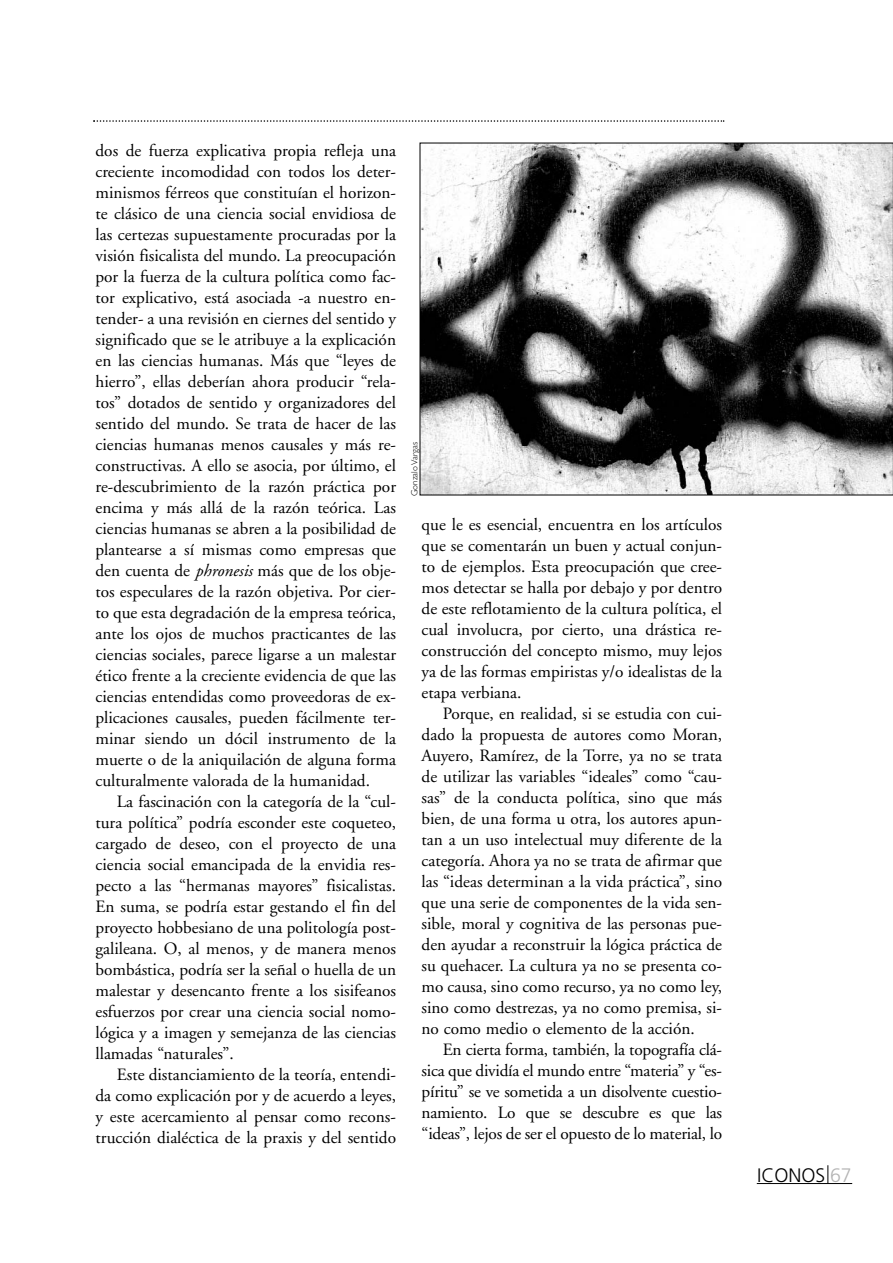
<style>
.page{position:relative;width:893px;height:1263px;background:#fff}
.page>*{position:absolute;margin:0;border:0;box-sizing:border-box;transform-origin:0 0}
.t1{font:300 19.5px "Frutiger";color:#000}
.t2{font:17.25px/21px "Adobe Garamond";color:#000;text-align:justify}
.t3{font:300 9px "Gill Sans";color:#000}
.s1{font-style:italic}
.s2{color:#b3b3b3}
</style>
<div class="page">
<hr style="left:756px;top:1183px;width:96px;height:1px;background:#000">
<svg style="left:827px;top:1165px;width:1px;height:18px"></svg>
<svg style="left:93px;top:120px;width:631px;height:2px"></svg>
<img style="left:421px;top:145px;width:469px;height:348px">
<p class="t2" style="left:95px;top:142px;width:302px">dos de fuerza explicativa propia refleja una creciente incomodidad con todos los deter&shy;minismos férreos que constituían el horizon&shy;te clásico de una ciencia social envidiosa de las certezas supuestamente procuradas por la visión fisicalista del mundo. La preocupación por la fuerza de la cultura política como fac&shy;tor explicativo, está asociada -a nuestro en&shy;tender- a una revisión en ciernes del sentido y significado que se le atribuye a la explicación en las ciencias humanas. Más que “leyes de hierro”, ellas deberían ahora producir “rela&shy;tos” dotados de sentido y organizadores del sentido del mundo. Se trata de hacer de las ciencias humanas menos causales y más re&shy;constructivas. A ello se asocia, por último, el re-descubrimiento de la razón práctica por encima y más allá de la razón teórica. Las ciencias humanas se abren a la posibilidad de plantearse a sí mismas como empresas que den cuenta de <span class="s1">phronesis</span> más que de los obje&shy;tos especulares de la razón objetiva. Por cier&shy;to que esta degradación de la empresa teórica, ante los ojos de muchos practicantes de las ciencias sociales, parece ligarse a un malestar ético frente a la creciente evidencia de que las ciencias entendidas como proveedoras de ex&shy;plicaciones causales, pueden fácilmente ter&shy;minar siendo un dócil instrumento de la muerte o de la aniquilación de alguna forma culturalmente valorada de la humanidad.</p>
<p class="t2" style="left:95px;top:793px;width:302px;text-indent:21px">La fascinación con la categoría de la “cul&shy;tura política” podría esconder este coqueteo, cargado de deseo, con el proyecto de una ciencia social emancipada de la envidia res&shy;pecto a las “hermanas mayores” fisicalistas.<br>En suma, se podría estar gestando el fin del proyecto hobbesiano de una politología post&shy;galileana. O, al menos, y de manera menos bombástica, podría ser la señal o huella de un malestar y desencanto frente a los sisifeanos esfuerzos por crear una ciencia social nomo&shy;lógica y a imagen y semejanza de las ciencias llamadas “naturales”.</p>
<p class="t2" style="left:95px;top:1066px;width:302px;text-indent:21px">Este distanciamiento de la teoría, entendi&shy;da como explicación por y de acuerdo a leyes, y este acercamiento al pensar como recons&shy;trucción dialéctica de la praxis y del sentido</p>
<p class="t3" style="left:411px;top:496px;width:56px;rotate:-90deg">Gonzalo Vargas</p>
<p class="t2" style="left:421px;top:516px;width:302px">que le es esencial, encuentra en los artículos que se comentarán un buen y actual conjun&shy;to de ejemplos. Esta preocupación que cree&shy;mos detectar se halla por debajo y por dentro de este reflotamiento de la cultura política, el cual involucra, por cierto, una drástica re&shy;construcción del concepto mismo, muy lejos ya de las formas empiristas y/o idealistas de la etapa verbiana.</p>
<p class="t2" style="left:421px;top:705px;width:302px;text-indent:21px">Porque, en realidad, si se estudia con cui&shy;dado la propuesta de autores como Moran, Auyero, Ramírez, de la Torre, ya no se trata de utilizar las variables “ideales” como “cau&shy;sas” de la conducta política, sino que más bien, de una forma u otra, los autores apun&shy;tan a un uso intelectual muy diferente de la categoría. Ahora ya no se trata de afirmar que las “ideas determinan a la vida práctica”, sino que una serie de componentes de la vida sen&shy;sible, moral y cognitiva de las personas pue&shy;den ayudar a reconstruir la lógica práctica de su quehacer. La cultura ya no se presenta co&shy;mo causa, sino como recurso, ya no como ley, sino como destrezas, ya no como premisa, si&shy;no como medio o elemento de la acción.</p>
<p class="t2" style="left:421px;top:1041px;width:302px;text-indent:21px">En cierta forma, también, la topografía clá&shy;sica que dividía el mundo entre “materia” y “es&shy;píritu” se ve sometida a un disolvente cuestio&shy;namiento. Lo que se descubre es que las “ideas”, lejos de ser el opuesto de lo material, lo</p>
<p class="t1" style="left:757px;top:1167px;width:96px">ICONOS <span class="s2">67</span></p>
</div>
